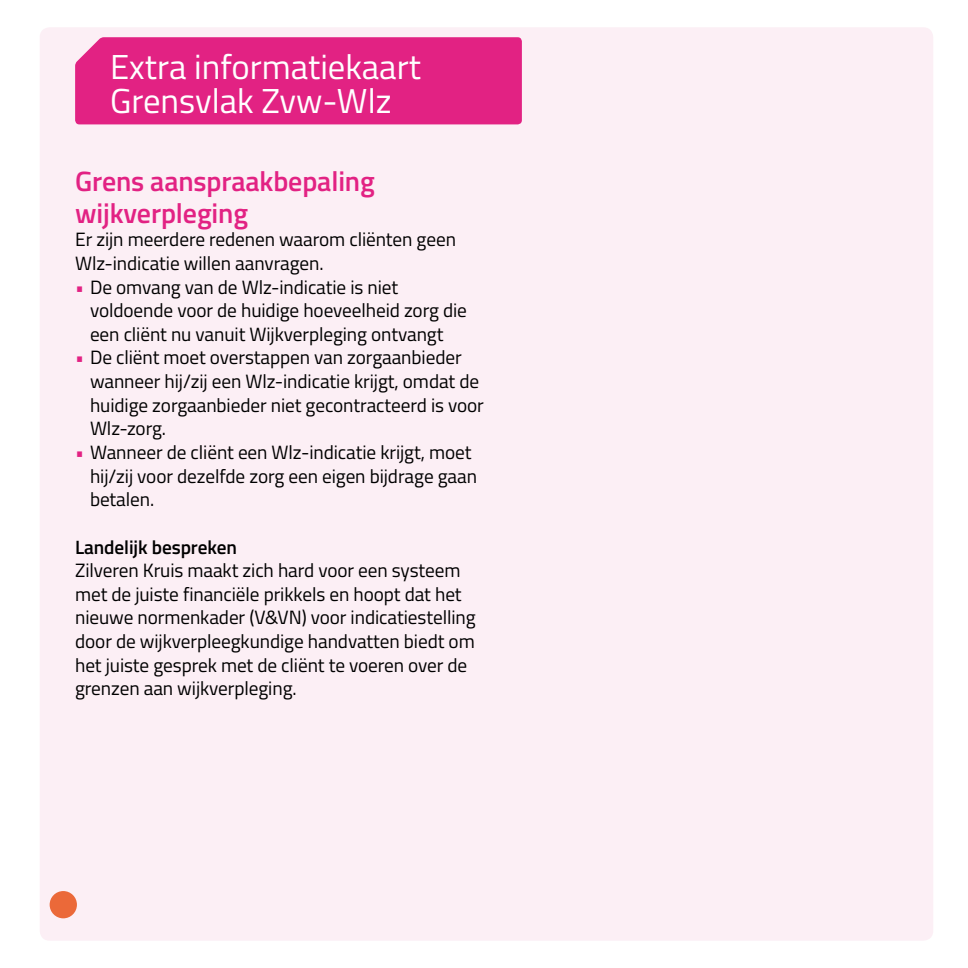
<style>
.page{position:relative;width:968px;height:968px;background:#fff}
.page>*{position:absolute;margin:0;border:0;box-sizing:border-box;transform-origin:0 0}
.t1{font:34.65px/34.6px "Titillium Web";color:#fff}
.t2{font:600 28px/31.5px "Titillium Web";letter-spacing:-.005em;color:#e22283}
.t3{font:19.25px/23.6px "Titillium Web";letter-spacing:-.005em;color:#000}
.t4{font:600 19.25px "Titillium Web";letter-spacing:-.005em;color:#000}
.s1{color:#e22283}
</style>
<div class="page">
<div style="left:40px;top:27px;width:893px;height:913px;background:#fceff5;border-radius:10px"></div>
<div style="left:75px;top:37px;width:447px;height:87px;background:#e22283"></div>
<div style="left:50px;top:890px;width:27px;height:28px;background:#eb6939;border-radius:50%"></div>
<h1 class="t1" style="left:110px;top:48px;width:312px">Extra informatiekaart<br>Grensvlak Zvw-Wlz</h1>
<h2 class="t2" style="left:75px;top:164px;width:301px">Grens aanspraakbepaling wijkverpleging</h2>
<p class="t3" style="left:75px;top:227px;width:382px">Er zijn meerdere redenen waarom cliënten geen<br>Wlz-indicatie willen aanvragen.</p>
<p class="t3" style="left:90px;top:274px;width:378px;text-indent:-15px"><span class="s1">•</span> De omvang van de Wlz-indicatie is niet voldoende voor de huidige hoeveelheid zorg die een cliënt nu vanuit Wijkverpleging ontvangt</p>
<p class="t3" style="left:90px;top:345px;width:395px;text-indent:-15px"><span class="s1">•</span> De cliënt moet overstappen van zorgaanbieder wanneer hij/zij een Wlz-indicatie krijgt, omdat de huidige zorgaanbieder niet gecontracteerd is voor Wlz-zorg.</p>
<p class="t3" style="left:90px;top:439px;width:388px;text-indent:-15px"><span class="s1">•</span> Wanneer de cliënt een Wlz-indicatie krijgt, moet hij/zij voor dezelfde zorg een eigen bijdrage gaan betalen.</p>
<h3 class="t4" style="left:75px;top:532px;width:163px">Landelijk bespreken</h3>
<p class="t3" style="left:75px;top:557px;width:402px">Zilveren Kruis maakt zich hard voor een systeem met de juiste financiële prikkels en hoopt dat het nieuwe normenkader (V&amp;VN) voor indicatiestelling door de wijkverpleegkundige handvatten biedt om het juiste gesprek met de cliënt te voeren over de grenzen aan wijkverpleging.</p>
</div>
